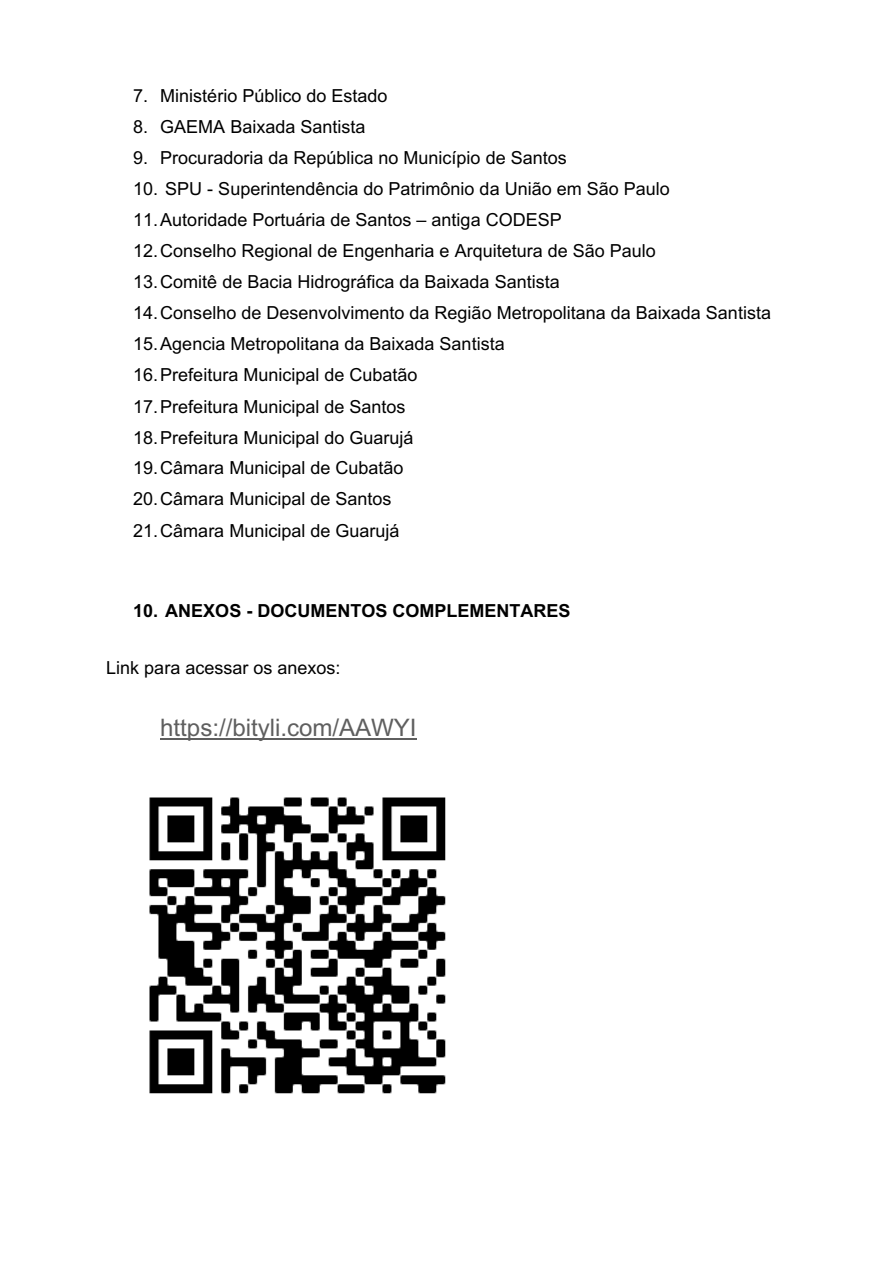
<style>
.page{position:relative;width:893px;height:1263px;background:#fff}
.page>*{position:absolute;margin:0;border:0;box-sizing:border-box;transform-origin:0 0}
.t1{font:24.15px "Arial";letter-spacing:-.005em;color:#5f5f5f}
.t2{font:18px/31px "Arial";color:#000}
.t3{font:700 18px "Arial";color:#000}
</style>
<div class="page">
<hr style="left:160px;top:738px;width:256px;height:2px;background:#5f5f5f">
<img style="left:149px;top:797px;width:297px;height:297px">
<p class="t2" style="left:133px;top:80px;width:256px">7. Ministério Público do Estado</p>
<p class="t2" style="left:133px;top:111px;width:234px">8. GAEMA Baixada Santista</p>
<p class="t2" style="left:133px;top:142px;width:435px">9. Procuradoria da República no Município de Santos</p>
<p class="t2" style="left:133px;top:173px;width:639px">10. SPU - Superintendência do Patrimônio da União em São Paulo 11.Autoridade Portuária de Santos – antiga CODESP<br>12.Conselho Regional de Engenharia e Arquitetura de São Paulo<br>13.Comitê de Bacia Hidrográfica da Baixada Santista<br>14.Conselho de Desenvolvimento da Região Metropolitana da Baixada Santista 15.Agencia Metropolitana da Baixada Santista<br>16.Prefeitura Municipal de Cubatão<br>17.Prefeitura Municipal de Santos<br>18.Prefeitura Municipal do Guarujá<br>19.Câmara Municipal de Cubatão<br>20.Câmara Municipal de Santos<br>21.Câmara Municipal de Guarujá</p>
<p class="t3" style="left:133px;top:600px;width:439px">10. ANEXOS - DOCUMENTOS COMPLEMENTARES</p>
<p class="t2" style="left:106px;top:652px;width:236px">Link para acessar os anexos:</p>
<h1 class="t1" style="left:160px;top:714px;width:258px">https://bityli.com/AAWYI</h1>
</div>
